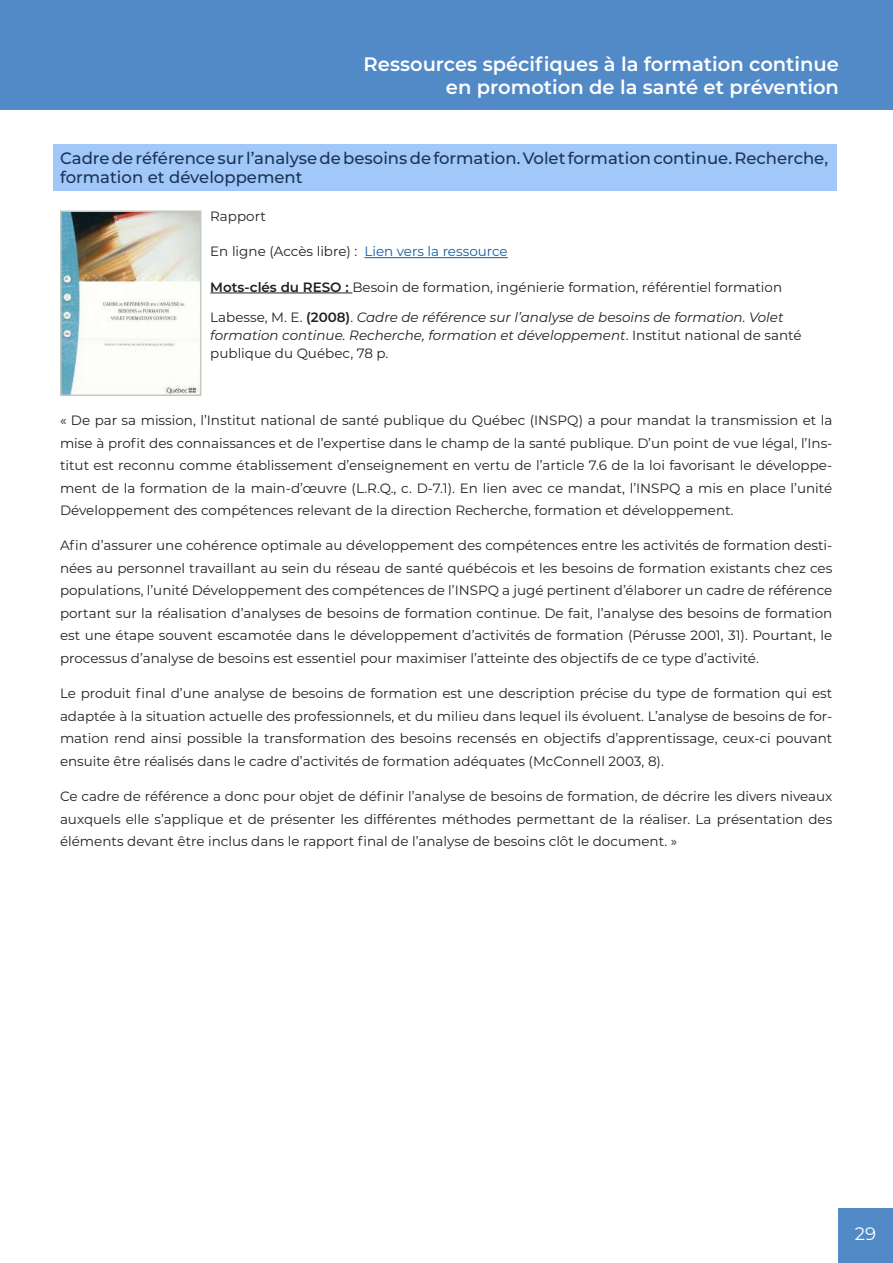
<style>
.page{position:relative;width:893px;height:1263px;background:#fff}
.page>*{position:absolute;margin:0;border:0;box-sizing:border-box;transform-origin:0 0}
.t1{font:600 19.5px/23.4px "Montserrat";color:#fff;text-align:right}
.t2{font:18px "Montserrat";color:#fff}
.t3{font:500 16.5px/19.8px "Montserrat";color:#1c3358}
.t4{font:13.5px/22.5px "Montserrat";color:#231f20;text-align:justify}
.t5{font:italic 13.5px/18px "Montserrat";color:#231f20}
.s1{color:#175d9e}
.s2{font-weight:600}
.s3{font-style:normal}
.s4{font-weight:600;font-style:normal}
</style>
<div class="page">
<div style="left:0;top:0;width:893px;height:110px;background:#528ac7"></div>
<div style="left:839px;top:1209px;width:54px;height:54px;background:#528ac7"></div>
<div style="left:54px;top:144px;width:783px;height:47px;background:#a1c8f8"></div>
<img style="left:63px;top:213px;width:135px;height:180px">
<div style="left:60px;top:210px;width:141px;height:186px;border:2px solid #c3c8c1"></div>
<hr style="left:364px;top:257px;width:144px;height:1px;background:#175d9e">
<hr style="left:210px;top:293px;width:142px;height:1px;background:#231f20">
<h1 class="t1" style="left:364px;top:51px;width:477px">Ressources spécifiques à la formation continue en promotion de la santé et prévention</h1>
<p class="t3" style="left:60px;top:147px;width:770px">Cadre de référence sur l’analyse de besoins de formation. Volet formation continue. Recherche, formation et développement</p>
<p class="t4" style="left:210px;top:205px;width:57px">Rapport</p>
<p class="t4" style="left:210px;top:240px;width:299px">En ligne (Accès libre) : <span class="s1">Lien vers la ressource</span></p>
<p class="t4" style="left:210px;top:275px;width:573px"><span class="s2">Mots-clés du RESO :</span> Besoin de formation, ingénierie formation, référentiel formation</p>
<p class="t5" style="left:210px;top:308px;width:593px"><span class="s3">Labesse, M. E.</span> <span class="s4">(2008)</span><span class="s3">.</span> Cadre de référence sur l’analyse de besoins de formation. Volet formation continue. Recherche, formation et développement<span class="s3">. Institut national de santé publique du Québec, 78 p.</span></p>
<p class="t4" style="left:60px;top:409px;width:774px">« De par sa mission, l’Institut national de santé publique du Québec (INSPQ) a pour mandat la transmission et la mise à profit des connaissances et de l’expertise dans le champ de la santé publique. D’un point de vue légal, l’Ins&shy;titut est reconnu comme établissement d’enseignement en vertu de l’article 7.6 de la loi favorisant le développe&shy;ment de la formation de la main-d’œuvre (L.R.Q., c. D-7.1). En lien avec ce mandat, l’INSPQ a mis en place l’unité Développement des compétences relevant de la direction Recherche, formation et développement.</p>
<p class="t4" style="left:60px;top:534px;width:774px">Afin d’assurer une cohérence optimale au développement des compétences entre les activités de formation desti&shy;nées au personnel travaillant au sein du réseau de santé québécois et les besoins de formation existants chez ces populations, l’unité Développement des compétences de l’INSPQ a jugé pertinent d’élaborer un cadre de référence portant sur la réalisation d’analyses de besoins de formation continue. De fait, l’analyse des besoins de formation est une étape souvent escamotée dans le développement d’activités de formation (Pérusse 2001, 31). Pourtant, le processus d’analyse de besoins est essentiel pour maximiser l’atteinte des objectifs de ce type d’activité.</p>
<p class="t4" style="left:60px;top:682px;width:774px">Le produit final d’une analyse de besoins de formation est une description précise du type de formation qui est adaptée à la situation actuelle des professionnels, et du milieu dans lequel ils évoluent. L’analyse de besoins de for&shy;mation rend ainsi possible la transformation des besoins recensés en objectifs d’apprentissage, ceux-ci pouvant ensuite être réalisés dans le cadre d’activités de formation adéquates (McConnell 2003, 8).</p>
<p class="t4" style="left:60px;top:784px;width:774px">Ce cadre de référence a donc pour objet de définir l’analyse de besoins de formation, de décrire les divers niveaux auxquels elle s’applique et de présenter les différentes méthodes permettant de la réaliser. La présentation des éléments devant être inclus dans le rapport final de l’analyse de besoins clôt le document. »</p>
<h2 class="t2" style="left:855px;top:1221px;width:23px">29</h2>
</div>
